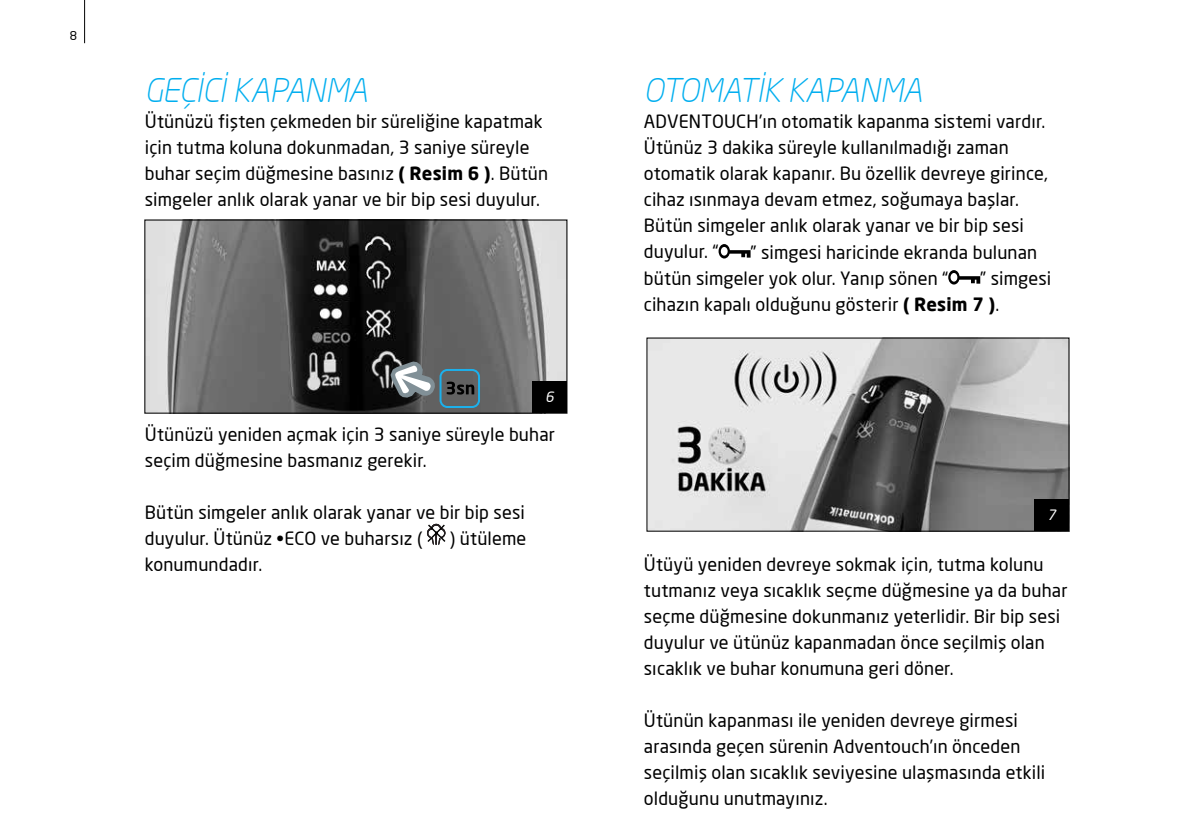
<style>
.page{position:relative;width:1191px;height:840px;background:#fff}
.page>*{position:absolute;margin:0;border:0;box-sizing:border-box;transform-origin:0 0}
.t1{font:italic 300 32px "Neo Sans Pro";letter-spacing:-.02em;color:#00aeef}
.t2{font:18px/26px "Neo Sans Pro";letter-spacing:.01em;color:#000}
.t3{font:italic 14px "Neo Sans Pro";color:#fff}
.t4{font:12px "Neo Sans Pro";color:#000}
.s1{font-weight:700}
</style>
<div class="page">
<hr style="left:84px;top:0;width:1px;height:43px;background:#000">
<svg style="left:427px;top:523px;width:19px;height:21px"></svg>
<svg style="left:728px;top:250px;width:22px;height:7px"></svg>
<svg style="left:718px;top:244px;width:12px;height:14px"></svg>
<div style="left:721px;top:247px;width:6px;height:8px;background:#fff;border-radius:50%"></div>
<svg style="left:958px;top:276px;width:22px;height:7px"></svg>
<svg style="left:948px;top:270px;width:11px;height:14px"></svg>
<div style="left:950px;top:273px;width:7px;height:8px;background:#fff;border-radius:50%"></div>
<img style="left:648px;top:339px;width:419px;height:190px">
<div style="left:1034px;top:499px;width:35px;height:32px;background:#000"></div>
<img style="left:147px;top:222px;width:418px;height:189px">
<div style="left:145px;top:220px;width:422px;height:193px;border:1px solid #000"></div>
<div style="left:532px;top:381px;width:35px;height:32px;background:#000"></div>
<svg style="left:356px;top:346px;width:79px;height:59px;background:#494b4c"></svg>
<div style="left:439px;top:369px;width:41px;height:39px;border:2px solid #1cb0eb;border-radius:7px"></div>
<svg style="left:447px;top:381px;width:27px;height:13px"></svg>
<p class="t4" style="left:70px;top:28px;width:9px">8</p>
<h1 class="t1" style="left:145px;top:71px;width:225px">GEÇİCİ KAPANMA</h1>
<p class="t2" style="left:145px;top:108px;width:405px">Ütünüzü fişten çekmeden bir süreliğine kapatmak için tutma koluna dokunmadan, 3 saniye süreyle buhar seçim düğmesine basınız <span class="s1">( Resim 6 )</span>. Bütün simgeler anlık olarak yanar ve bir bip sesi duyulur.</p>
<p class="t3" style="left:545px;top:388px;width:10px">6</p>
<p class="t2" style="left:145px;top:420px;width:412px">Ütünüzü yeniden açmak için 3 saniye süreyle buhar seçim düğmesine basmanız gerekir.</p>
<p class="t2" style="left:145px;top:498px;width:381px">Bütün simgeler anlık olarak yanar ve bir bip sesi duyulur. Ütünüz •ECO ve buharsız (</p>
<p class="t2" style="left:450px;top:524px;width:78px">) ütüleme</p>
<p class="t2" style="left:145px;top:550px;width:119px">konumundadır.</p>
<h1 class="t1" style="left:644px;top:71px;width:280px">OTOMATİK KAPANMA</h1>
<p class="t2" style="left:644px;top:108px;width:406px">ADVENTOUCH’ın otomatik kapanma sistemi vardır.<br>Ütünüz 3 dakika süreyle kullanılmadığı zaman otomatik olarak kapanır. Bu özellik devreye girince, cihaz ısınmaya devam etmez, soğumaya başlar.<br>Bütün simgeler anlık olarak yanar ve bir bip sesi duyulur. “</p>
<p class="t2" style="left:644px;top:238px;width:395px;text-indent:107px">” simgesi haricinde ekranda bulunan bütün simgeler yok olur. Yanıp sönen “</p>
<p class="t2" style="left:644px;top:264px;width:409px;text-indent:336px">” simgesi cihazın kapalı olduğunu gösterir <span class="s1">( Resim 7 )</span>.</p>
<p class="t3" style="left:1047px;top:505px;width:10px">7</p>
<p class="t2" style="left:644px;top:550px;width:425px">Ütüyü yeniden devreye sokmak için, tutma kolunu tutmanız veya sıcaklık seçme düğmesine ya da buhar seçme düğmesine dokunmanız yeterlidir. Bir bip sesi duyulur ve ütünüz kapanmadan önce seçilmiş olan sıcaklık ve buhar konumuna geri döner.</p>
<p class="t2" style="left:644px;top:706px;width:403px">Ütünün kapanması ile yeniden devreye girmesi arasında geçen sürenin Adventouch’ın önceden seçilmiş olan sıcaklık seviyesine ulaşmasında etkili olduğunu unutmayınız.</p>
</div>
